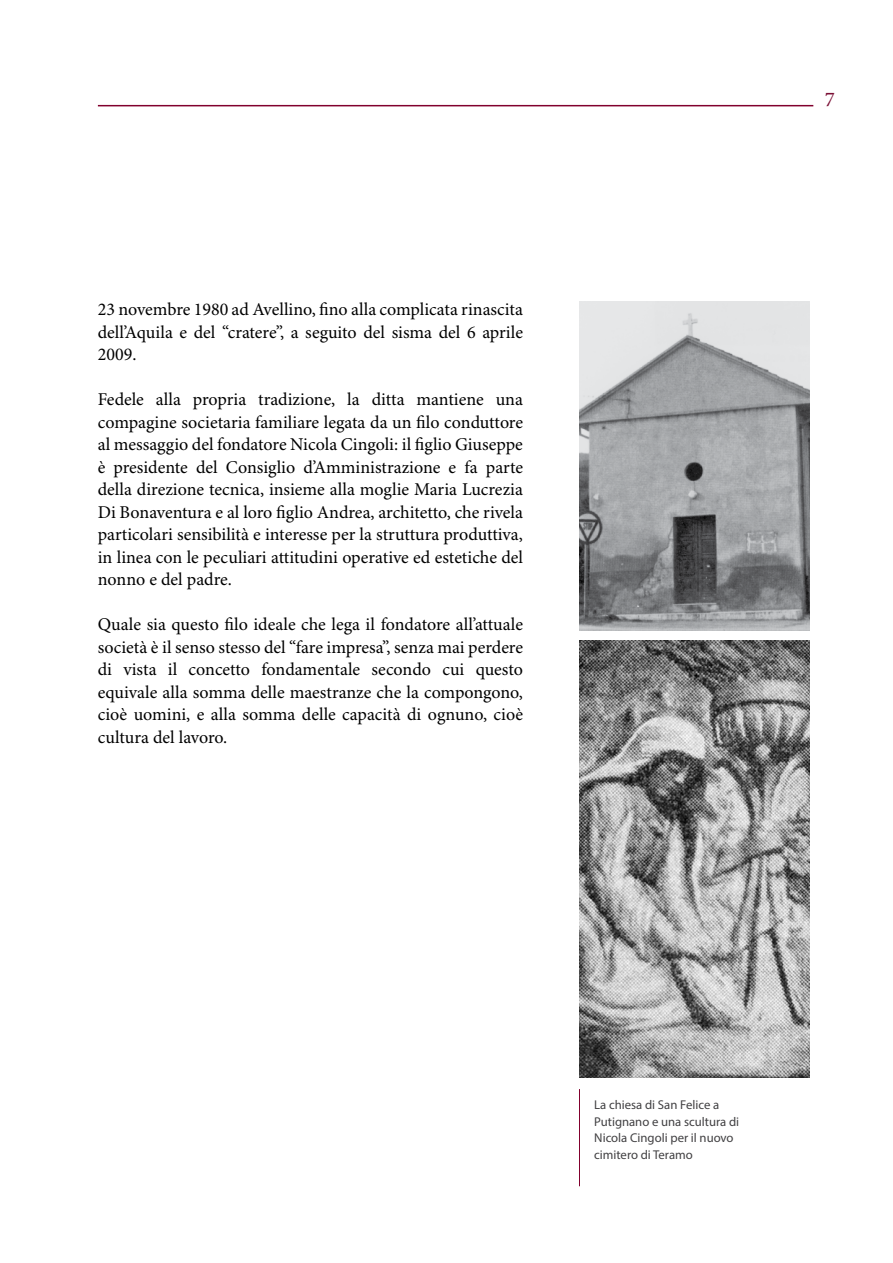
<style>
.page{position:relative;width:893px;height:1263px;background:#fff}
.page>*{position:absolute;margin:0;border:0;box-sizing:border-box;transform-origin:0 0}
.t1{font:21px "Minion Pro";color:#7a0e34}
.t2{font:18px/22.5px "Minion Pro";color:#000;text-align:justify}
.t3{font:12.75px/16.5px "Myriad Pro";color:#414042}
</style>
<div class="page">
<img style="left:579px;top:641px;width:230px;height:436px">
<img style="left:579px;top:302px;width:230px;height:329px">
<hr style="left:579px;top:1089px;width:1px;height:97px;background:#81002d">
<hr style="left:98px;top:105px;width:715px;height:1px;background:#81002d">
<p class="t2" style="left:98px;top:299px;width:427px">23 novembre 1980 ad Avellino, fino alla complicata rinascita dell’Aquila e del “cratere”, a seguito del sisma del 6 aprile 2009.</p>
<p class="t2" style="left:98px;top:389px;width:427px">Fedele alla propria tradizione, la ditta mantiene una compagine societaria familiare legata da un filo conduttore al messaggio del fondatore Nicola Cingoli: il figlio Giuseppe è presidente del Consiglio d’Amministrazione e fa parte della direzione tecnica, insieme alla moglie Maria Lucrezia Di Bonaventura e al loro figlio Andrea, architetto, che rivela particolari sensibilità e interesse per la struttura produttiva, in linea con le peculiari attitudini operative ed estetiche del nonno e del padre.</p>
<p class="t2" style="left:98px;top:614px;width:427px">Quale sia questo filo ideale che lega il fondatore all’attuale società è il senso stesso del “fare impresa”, senza mai perdere di vista il concetto fondamentale secondo cui questo equivale alla somma delle maestranze che la compongono, cioè uomini, e alla somma delle capacità di ognuno, cioè cultura del lavoro.</p>
<p class="t1" style="left:825px;top:87px;width:12px">7</p>
<p class="t3" style="left:594px;top:1097px;width:147px">La chiesa di San Felice a<br>Putignano e una scultura di<br>Nicola Cingoli per il nuovo cimitero di Teramo</p>
</div>
